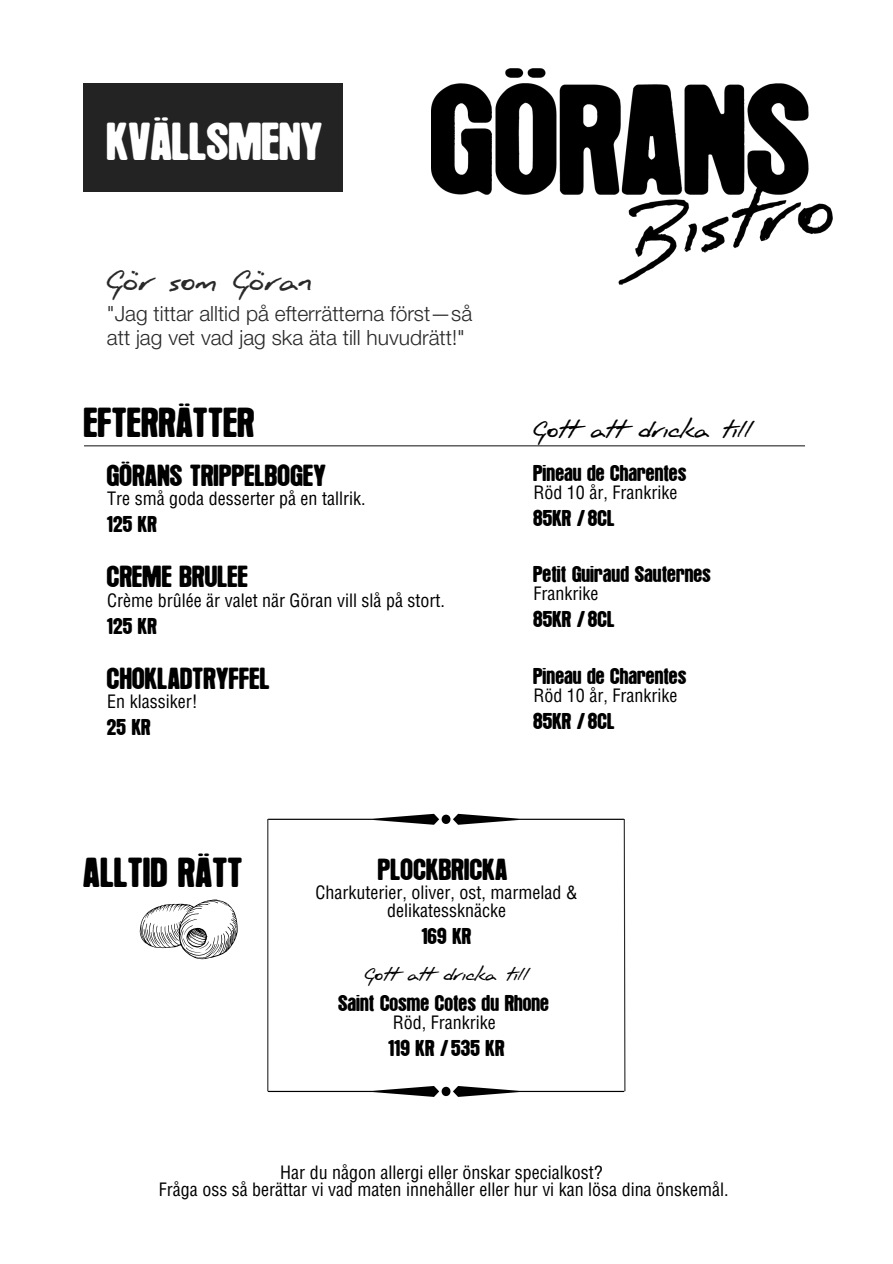
<style>
.page{position:relative;width:893px;height:1264px;background:#fff}
.page>*{position:absolute;margin:0;border:0;box-sizing:border-box;transform-origin:0 0}
.t1{font:42px "Hotel Coral Essex";letter-spacing:.02em;color:#fff}
.t2{font:33px "Hotel Coral Essex";letter-spacing:.03em;color:#000}
.t3{font:30px "FG Jason";letter-spacing:-.01em;color:#292929}
.t4{font:24px "Hotel Coral Essex";letter-spacing:.03em;color:#000}
.t5{font:24px "FG Jason";letter-spacing:-.01em;color:#000}
.t6{font:300 21px/23.5px "Helvetica Neue";color:#292929}
.t7{font:condensed 18px/18px "Helvetica LT Std";color:#000;text-align:center}
.t8{font:18px "Hotel Coral Essex";letter-spacing:.03em;color:#000}
.t9{font:18px "FG Jason";letter-spacing:-.01em;color:#000}
</style>
<div class="page">
<img style="left:432px;top:69px;width:400px;height:215px">
<hr style="left:84px;top:445px;width:721px;height:1px;background:#292929">
<svg style="left:140px;top:899px;width:98px;height:60px"></svg>
<hr style="left:267px;top:819px;width:1px;height:272px;background:#292929">
<svg style="left:268px;top:813px;width:358px;height:283px"></svg>
<div style="left:84px;top:84px;width:259px;height:108px;background:#232323"></div>
<p class="t1" style="left:107px;top:129px;width:216px">KVÄLLSMENY</p>
<p class="t3" style="left:107px;top:262px;width:207px">Gör som Göran</p>
<p class="t6" style="left:107px;top:304px;width:367px">"Jag tittar alltid på efterrätterna först—så att jag vet vad jag ska äta till huvudrätt!"</p>
<p class="t2" style="left:84px;top:413px;width:172px">EFTERRÄTTER</p>
<p class="t4" style="left:107px;top:468px;width:220px">GÖRANS TRIPPELBOGEY</p>
<p class="t7" style="left:107px;top:492px;width:260px">Tre små goda desserter på en tallrik.</p>
<p class="t8" style="left:107px;top:519px;width:51px">125 KR</p>
<p class="t4" style="left:107px;top:570px;width:142px">CREME BRULEE</p>
<p class="t7" style="left:107px;top:593px;width:339px">Crème brûlée är valet när Göran vill slå på stort.</p>
<p class="t8" style="left:107px;top:620px;width:51px">125 KR</p>
<p class="t4" style="left:107px;top:671px;width:164px">CHOKLADTRYFFEL</p>
<p class="t7" style="left:107px;top:694px;width:92px">En klassiker!</p>
<p class="t8" style="left:107px;top:721px;width:45px">25 KR</p>
<p class="t5" style="left:533px;top:414px;width:219px">Gott att dricka till</p>
<p class="t8" style="left:533px;top:468px;width:154px">Pineau de Charentes</p>
<p class="t7" style="left:533px;top:486px;width:145px">Röd 10 år, Frankrike</p>
<p class="t8" style="left:533px;top:513px;width:82px">85KR / 8CL</p>
<p class="t8" style="left:533px;top:569px;width:179px">Petit Guiraud Sauternes</p>
<p class="t7" style="left:533px;top:587px;width:66px">Frankrike</p>
<p class="t8" style="left:533px;top:614px;width:82px">85KR / 8CL</p>
<p class="t8" style="left:533px;top:670px;width:154px">Pineau de Charentes</p>
<p class="t7" style="left:533px;top:688px;width:145px">Röd 10 år, Frankrike</p>
<p class="t8" style="left:533px;top:715px;width:82px">85KR / 8CL</p>
<p class="t2" style="left:84px;top:862px;width:160px">ALLTID RÄTT</p>
<p class="t4" style="left:378px;top:862px;width:130px">PLOCKBRICKA</p>
<p class="t7" style="left:315px;top:885px;width:264px">Charkuterier, oliver, ost, marmelad &amp; delikatessknäcke</p>
<p class="t8" style="left:422px;top:930px;width:51px">169 KR</p>
<p class="t9" style="left:364px;top:963px;width:165px">Gott att dricka till</p>
<p class="t8" style="left:338px;top:998px;width:212px">Saint Cosme Cotes du Rhone</p>
<p class="t7" style="left:393px;top:1016px;width:104px">Röd, Frankrike</p>
<p class="t8" style="left:388px;top:1043px;width:117px">119 KR / 535 KR</p>
<p class="t7" style="left:280px;top:1165px;width:324px">Har du någon allergi eller önskar specialkost?</p>
<p class="t7" style="left:159px;top:1182px;width:571px">Fråga oss så berättar vi vad maten innehåller eller hur vi kan lösa dina önskemål.</p>
</div>
